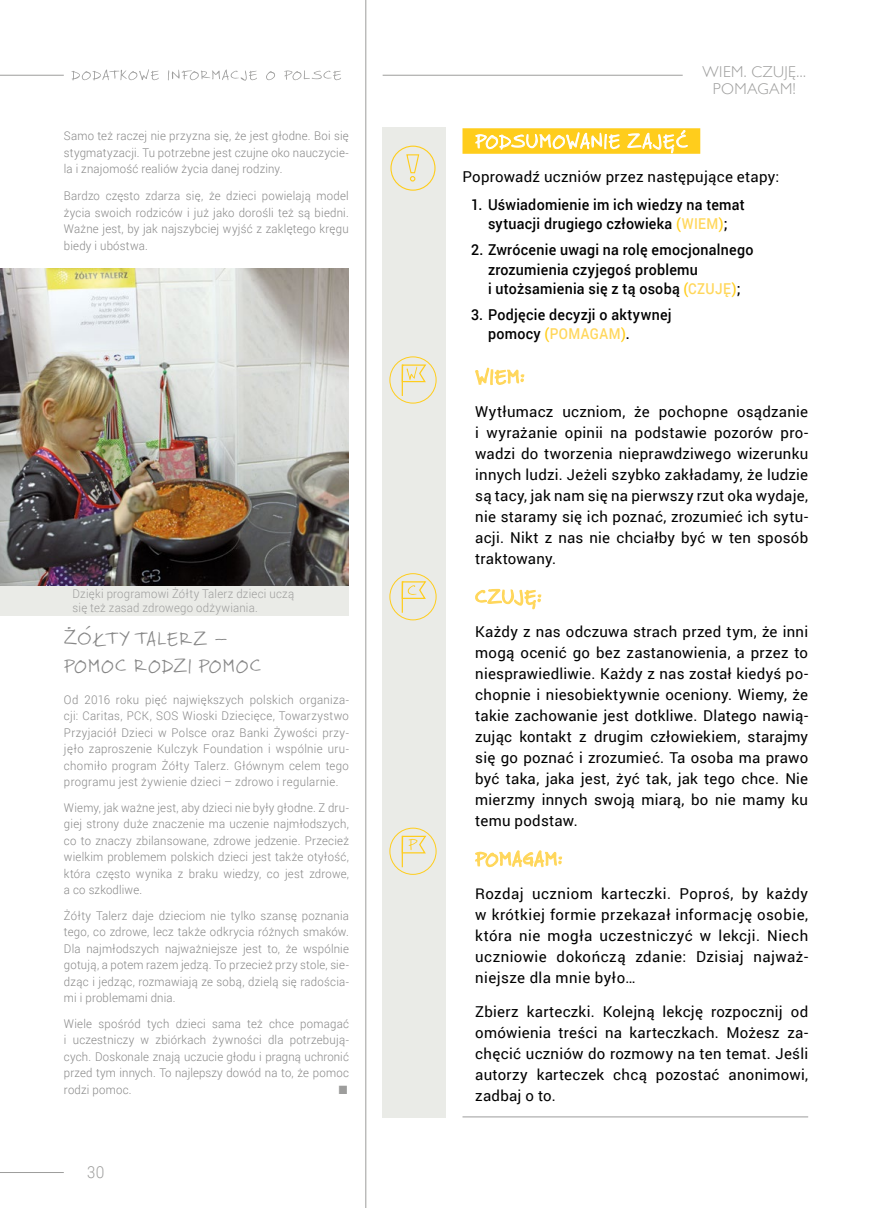
<style>
.page{position:relative;width:872px;height:1208px;background:#fff}
.page>*{position:absolute;margin:0;border:0;box-sizing:border-box;transform-origin:0 0}
.t1{font:19.5px/26.5px "Faraco Hand";letter-spacing:.025em;color:#878787;scale:1.1 1}
.t2{font:19.5px "Faraco Hand";letter-spacing:.035em;color:#fff;scale:1.1 1}
.t3{font:300 16.5px "Roboto";color:#9d9d9c;scale:.9 1}
.t4{font:300 15.75px/16.8px "Gill Sans";letter-spacing:.025em;color:#9d9d9c;text-align:center}
.t5{font:15px/21px "Roboto";letter-spacing:.02em;color:#000;text-align:justify}
.t6{font:500 15px/19.5px "Roboto";letter-spacing:.015em;color:#000;scale:.95 1}
.t7{font:300 12px/16.5px "Roboto";letter-spacing:.02em;color:#878787;text-align:justify;scale:.95 1}
.t8{font:300 12px/13.8px "Roboto";letter-spacing:.02em;color:#9d9d9c;scale:.95 1}
.t9{font:12px "Zapf Dingbats ITC";color:#9d9d9c;scale:.95 1}
.s1{color:#ffcd1c}
.s2{color:#ffd75c}
</style>
<div class="page">
<hr style="left:0;top:1172px;width:64px;height:1px;background:#9d9d9c">
<hr style="left:365px;top:0;width:1px;height:1208px;background:#9d9d9c">
<div style="left:382px;top:128px;width:63px;height:990px;background:#eaebe7"></div>
<hr style="left:0;top:75px;width:64px;height:1px;background:#9d9d9c">
<hr style="left:382px;top:75px;width:300px;height:1px;background:#9d9d9c">
<div style="left:462px;top:128px;width:238px;height:26px;background:#ffcd1c"></div>
<hr style="left:462px;top:1116px;width:346px;height:1px;background:#9d9d9c">
<svg style="left:475px;top:133px;width:144px;height:16px"></svg>
<svg style="left:627px;top:130px;width:60px;height:23px"></svg>
<svg style="left:475px;top:367px;width:50px;height:19px"></svg>
<svg style="left:475px;top:588px;width:67px;height:22px"></svg>
<svg style="left:475px;top:850px;width:88px;height:18px"></svg>
<div style="left:390px;top:146px;width:45px;height:45px;border:1px solid #ffcd1c;border-radius:50%"></div>
<svg style="left:406px;top:154px;width:14px;height:27px"></svg>
<div style="left:389px;top:356px;width:47px;height:47px;border:1px solid #ffcd1c;border-radius:50%"></div>
<hr style="left:402px;top:364px;width:1px;height:32px;background:#ffcd1c">
<svg style="left:401px;top:364px;width:26px;height:19px"></svg>
<div style="left:389px;top:573px;width:47px;height:47px;border:1px solid #ffcd1c;border-radius:50%"></div>
<hr style="left:402px;top:581px;width:1px;height:32px;background:#ffcd1c">
<svg style="left:401px;top:581px;width:26px;height:18px"></svg>
<div style="left:389px;top:827px;width:47px;height:48px;border:1px solid #ffcd1c;border-radius:50%"></div>
<hr style="left:402px;top:835px;width:1px;height:32px;background:#ffcd1c">
<svg style="left:401px;top:835px;width:26px;height:19px"></svg>
<img style="left:0;top:268px;width:349px;height:318px">
<div style="left:0;top:586px;width:254px;height:29px;background:#eaebe7"></div>
<div style="left:64px;top:586px;width:285px;height:29px;background:#eaebe7"></div>
<svg style="left:71px;top:69px;width:270px;height:12px"></svg>
<p class="t7" style="left:64px;top:127px;width:301px">Samo też raczej nie przyzna się, że jest głodne. Boi się stygmatyzacji. Tu potrzebne jest czujne oko nauczycie&shy;la i znajomość realiów życia danej rodziny.</p>
<p class="t7" style="left:64px;top:187px;width:301px">Bardzo często zdarza się, że dzieci powielają model życia swoich rodziców i już jako dorośli też są biedni.<br>Ważne jest, by jak najszybciej wyjść z zaklętego kręgu biedy i ubóstwa.</p>
<p class="t8" style="left:72px;top:587px;width:235px">Dzięki programowi Żółty Talerz dzieci uczą się też zasad zdrowego odżywiania.</p>
<h1 class="t1" style="left:64px;top:625px;width:181px">ŻÓŁTY TALERZ --<br>POMOC RODZI POMOC</h1>
<p class="t7" style="left:64px;top:691px;width:301px">Od 2016 roku pięć największych polskich organiza&shy;cji: Caritas, PCK, SOS Wioski Dziecięce, Towarzystwo Przyjaciół Dzieci w Polsce oraz Banki Żywości przy&shy;jęło zaproszenie Kulczyk Foundation i wspólnie uru&shy;chomiło program Żółty Talerz. Głównym celem tego programu jest żywienie dzieci – zdrowo i regularnie.</p>
<p class="t7" style="left:64px;top:799px;width:301px">Wiemy, jak ważne jest, aby dzieci nie były głodne. Z dru&shy;giej strony duże znaczenie ma uczenie najmłodszych, co to znaczy zbilansowane, zdrowe jedzenie. Przecież wielkim problemem polskich dzieci jest także otyłość, która często wynika z braku wiedzy, co jest zdrowe, a co szkodliwe.</p>
<p class="t7" style="left:64px;top:907px;width:301px">Żółty Talerz daje dzieciom nie tylko szansę poznania tego, co zdrowe, lecz także odkrycia różnych smaków.<br>Dla najmłodszych najważniejsze jest to, że wspólnie gotują, a potem razem jedzą. To przecież przy stole, sie&shy;dząc i jedząc, rozmawiają ze sobą, dzielą się radościa&shy;mi i problemami dnia.</p>
<p class="t7" style="left:64px;top:1015px;width:301px">Wiele spośród tych dzieci sama też chce pomagać i uczestniczy w zbiórkach żywności dla potrzebują&shy;cych. Doskonale znają uczucie głodu i pragną uchronić przed tym innych. To najlepszy dowód na to, że pomoc rodzi pomoc.</p>
<p class="t9" style="left:339px;top:1084px;width:11px">■</p>
<h2 class="t3" style="left:87px;top:1160px;width:21px">30</h2>
<h3 class="t4" style="left:702px;top:62px;width:105px">WIEM. CZUJĘ...<br>POMAGAM!</h3>
<h1 class="t2" style="left:475px;top:129px;width:195px">PODSUMOWANIE ZAJE,Ć</h1>
<p class="t5" style="left:462px;top:165px;width:318px">Poprowadź uczniów przez następujące etapy:</p>
<p class="t6" style="left:471px;top:194px;width:290px;text-align:center">1. Uświadomienie im ich wiedzy na temat sytuacji drugiego człowieka <span class="s1">(</span><span class="s2">WIEM</span><span class="s1">)</span>;</p>
<p class="t6" style="left:488px;top:239px;width:281px;text-indent:-17px">2. Zwrócenie uwagi na rolę emocjonalnego zrozumienia czyjegoś problemu<br>i utożsamienia się z tą osobą <span class="s1">(</span><span class="s2">CZUJĘ</span><span class="s1">)</span>;</p>
<p class="t6" style="left:488px;top:304px;width:195px;text-indent:-17px">3. Podjęcie decyzji o aktywnej pomocy <span class="s1">(</span><span class="s2">POMAGAM</span><span class="s1">)</span>.</p>
<p class="t5" style="left:475px;top:400px;width:334px">Wytłumacz uczniom, że pochopne osądzanie i wyrażanie opinii na podstawie pozorów pro&shy;wadzi do tworzenia nieprawdziwego wizerunku innych ludzi. Jeżeli szybko zakładamy, że ludzie są tacy, jak nam się na pierwszy rzut oka wydaje, nie staramy się ich poznać, zrozumieć ich sytu&shy;acji. Nikt z nas nie chciałby być w ten sposób traktowany.</p>
<p class="t5" style="left:475px;top:620px;width:334px">Każdy z nas odczuwa strach przed tym, że inni mogą ocenić go bez zastanowienia, a przez to niesprawiedliwie. Każdy z nas został kiedyś po&shy;chopnie i niesobiektywnie oceniony. Wiemy, że takie zachowanie jest dotkliwe. Dlatego nawią&shy;zując kontakt z drugim człowiekiem, starajmy się go poznać i zrozumieć. Ta osoba ma prawo być taka, jaka jest, żyć tak, jak tego chce. Nie mierzmy innych swoją miarą, bo nie mamy ku temu podstaw.</p>
<p class="t5" style="left:475px;top:882px;width:334px">Rozdaj uczniom karteczki. Poproś, by każdy w krótkiej formie przekazał informację osobie, która nie mogła uczestniczyć w lekcji. Niech uczniowie dokończą zdanie: Dzisiaj najważ&shy;niejsze dla mnie było…</p>
<p class="t5" style="left:475px;top:1000px;width:334px">Zbierz karteczki. Kolejną lekcję rozpocznij od omówienia treści na karteczkach. Możesz za&shy;chęcić uczniów do rozmowy na ten temat. Jeśli autorzy karteczek chcą pozostać anonimowi, zadbaj o to.</p>
</div>
